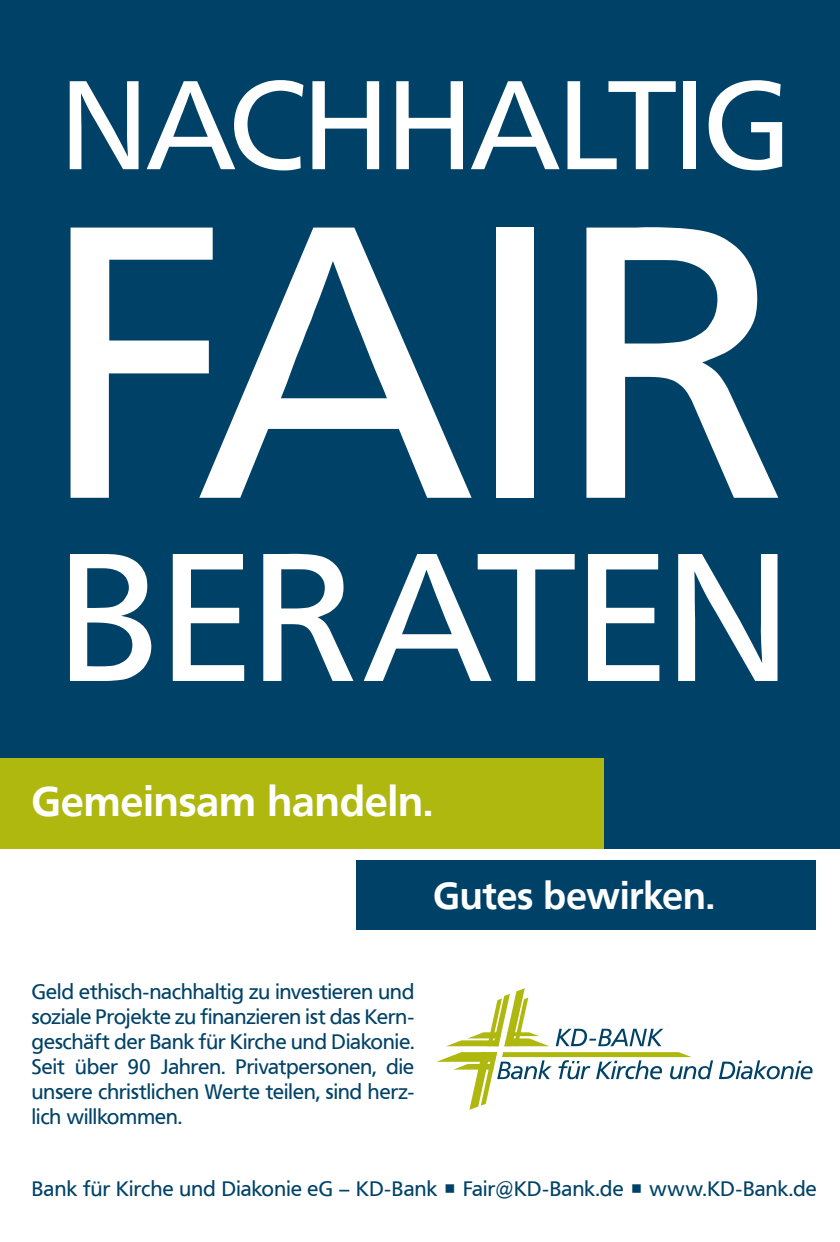
<style>
.page{position:relative;width:840px;height:1242px;background:#fff}
.page>*{position:absolute;margin:0;border:0;box-sizing:border-box;transform-origin:0 0}
.t1{font:382.6px "Frutiger VR";color:#fff}
.t2{font:179.8px "Frutiger VR";letter-spacing:.005em;color:#fff}
.t3{font:124.6px "Frutiger VR";color:#fff}
.t4{font:700 41.2px "Frutiger VR";letter-spacing:.005em;color:#fff}
.t5{font:700 37.4px "Frutiger VR";color:#fff}
.t6{font:20.8px/25px "Frutiger VR";letter-spacing:.01em;color:#004267;text-align:justify}
</style>
<div class="page">
<div style="left:0;top:0;width:839px;height:849px;background:#004267"></div>
<svg style="left:555px;top:1028px;width:108px;height:18px"></svg>
<svg style="left:447px;top:988px;width:102px;height:58px"></svg>
<svg style="left:436px;top:1052px;width:376px;height:57px"></svg>
<div style="left:0;top:758px;width:602px;height:91px;background:#afb80f"></div>
<div style="left:356px;top:860px;width:459px;height:69px;background:#004267"></div>
<h3 class="t3" style="left:62px;top:53px;width:730px">NAchhAltIG</h3>
<h1 class="t1" style="left:46px;top:140px;width:746px">FAIR</h1>
<h2 class="t2" style="left:58px;top:513px;width:733px">BERAtEN</h2>
<h3 class="t4" style="left:32px;top:777px;width:402px">Gemeinsam handeln.</h3>
<h3 class="t5" style="left:433px;top:873px;width:282px">Gutes bewirken.</h3>
<p class="t6" style="left:32px;top:979px;width:384px">Geld ethisch-nachhaltig zu investieren und soziale Projekte zu finanzieren ist das Kern&shy;geschäft der Bank für Kirche und Diakonie.<br>Seit über 90 Jahren. Privatpersonen, die unsere christlichen Werte teilen, sind herz&shy;lich willkommen.</p>
<p class="t6" style="left:32px;top:1176px;width:786px">Bank für Kirche und Diakonie eG – KD-Bank Fair@KD-Bank.de www.KD-Bank.de</p>
</div>
